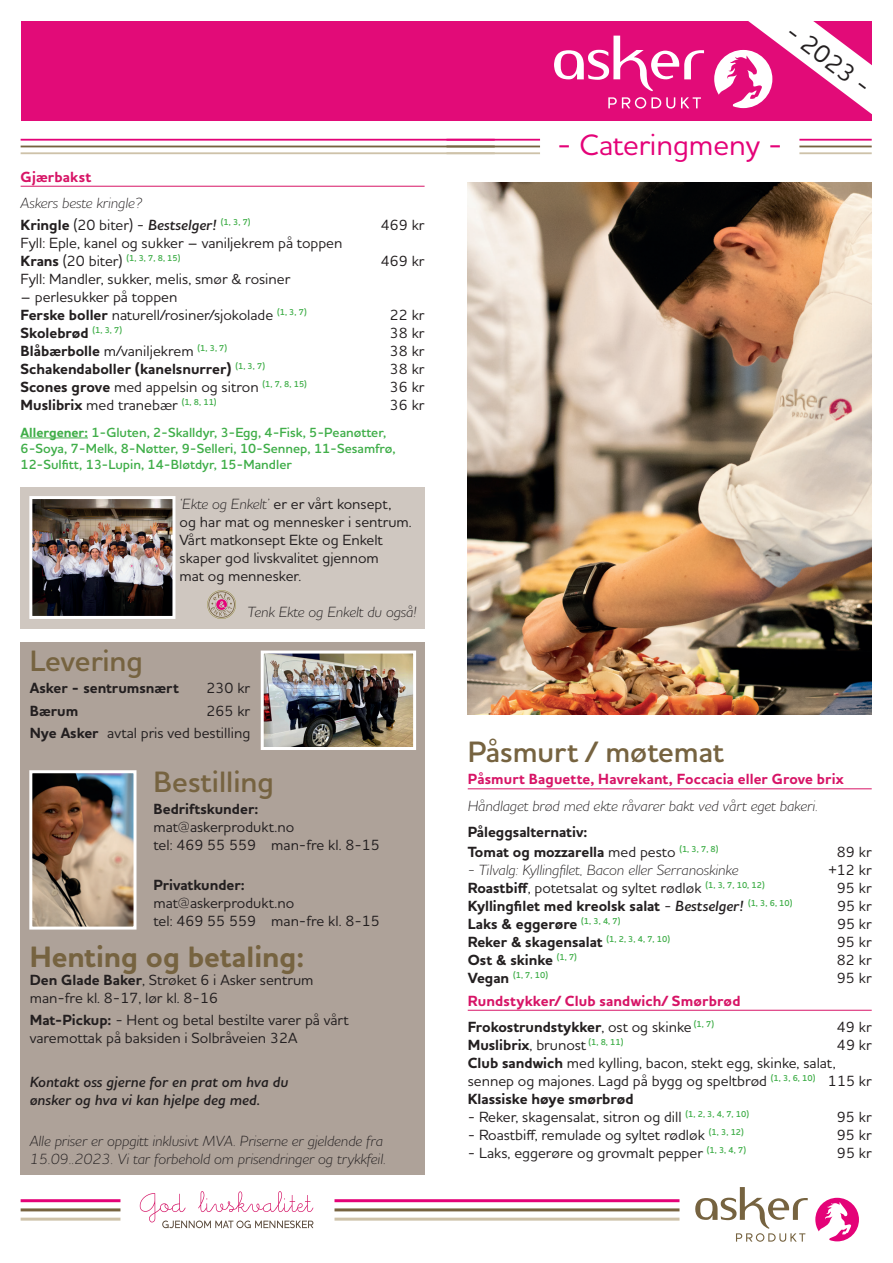
<style>
.page{position:relative;width:893px;height:1263px;background:#fff}
.page>*{position:absolute;margin:0;border:0;box-sizing:border-box;transform-origin:0 0}
.t1{font:600 30px "Houschka Pro";color:#766340}
.t2{font:700 30px "Houschka Pro";color:#766340}
.t3{font:500 30px "Houschka Pro";color:#e40278}
.t4{font:500 25.5px "Houschka Pro";color:#231f20}
.t5{font:500 15px/18px "Houschka Pro";color:#231f20}
.t6{font:700 15px/20.1px "Houschka Pro";color:#231f20}
.t7{font:italic 300 15px/22.2px "Houschka Pro";color:#231f20}
.t8{font:700 15px/26.5px "Houschka Pro";letter-spacing:.005em;color:#d71466}
.t9{font:italic 600 15px/18px "Houschka Pro";color:#231f20}
.t10{font:600 13.5px/16.2px "Houschka Pro";color:#40ae49}
.t11{font:600 8.7px "Houschka Pro";color:#40ae49}
.s1{font-weight:700;font-style:normal}
.s2{font-weight:500;font-style:normal}
.s3{font-weight:600}
.s4{font-weight:700;font-size:15px;color:#231f20}
.s5{font-weight:500;font-size:15px;color:#231f20}
.s6{font-weight:700}
.s7{font-weight:300;font-style:italic}
.s8{font-weight:500}
.s9{font-weight:600;font-style:italic}
.s10{color:#231f20}
.s11{font-weight:500;color:#231f20}
</style>
<div class="page">
<div style="left:21px;top:487px;width:404px;height:141px;background:#cfc7c0"></div>
<div style="left:21px;top:642px;width:404px;height:533px;background:#aea299"></div>
<div style="left:21px;top:21px;width:435px;height:100px;background:#e20b78"></div>
<div style="left:448px;top:21px;width:424px;height:100px;background:#e20b78"></div>
<svg style="left:608px;top:97px;width:67px;height:12px"></svg>
<svg style="left:681px;top:97px;width:20px;height:11px"></svg>
<svg style="left:554px;top:36px;width:150px;height:55px"></svg>
<hr style="left:446px;top:139px;width:94px;height:2px;background:#e40278">
<hr style="left:21px;top:139px;width:474px;height:2px;background:#e40278">
<hr style="left:799px;top:139px;width:73px;height:2px;background:#e40278">
<hr style="left:446px;top:146px;width:94px;height:1px;background:#766340">
<hr style="left:21px;top:146px;width:474px;height:1px;background:#766340">
<hr style="left:799px;top:146px;width:73px;height:1px;background:#766340">
<hr style="left:446px;top:152px;width:94px;height:2px;background:#cec2a9">
<hr style="left:21px;top:152px;width:474px;height:2px;background:#cec2a9">
<hr style="left:799px;top:152px;width:73px;height:2px;background:#cec2a9">
<svg style="left:714px;top:21px;width:158px;height:94px"></svg>
<img style="left:33px;top:500px;width:138px;height:115px">
<div style="left:29px;top:496px;width:146px;height:123px;border:3px solid #fff"></div>
<hr style="left:21px;top:1199px;width:99px;height:3px;background:#e40278">
<hr style="left:21px;top:1208px;width:99px;height:3px;background:#766340">
<hr style="left:21px;top:1217px;width:99px;height:3px;background:#cec2a9">
<svg style="left:140px;top:1191px;width:173px;height:37px"></svg>
<hr style="left:334px;top:1199px;width:345px;height:3px;background:#e40278">
<hr style="left:334px;top:1208px;width:345px;height:3px;background:#766340">
<hr style="left:334px;top:1217px;width:345px;height:3px;background:#cec2a9">
<hr style="left:468px;top:788px;width:404px;height:1px;background:#d71466">
<hr style="left:468px;top:1010px;width:404px;height:1px;background:#d71466">
<hr style="left:21px;top:186px;width:404px;height:1px;background:#d71466">
<svg style="left:695px;top:1187px;width:113px;height:55px"></svg>
<svg style="left:815px;top:1198px;width:44px;height:43px"></svg>
<svg style="left:207px;top:590px;width:29px;height:29px"></svg>
<img style="left:265px;top:654px;width:147px;height:92px">
<div style="left:261px;top:650px;width:155px;height:100px;border:3px solid #fff"></div>
<img style="left:33px;top:774px;width:99px;height:151px">
<div style="left:29px;top:770px;width:107px;height:159px;border:3px solid #fff"></div>
<hr style="left:21px;top:438px;width:67px;height:1px;background:#40ae49">
<img style="left:468px;top:183px;width:404px;height:531px">
<p class="t8" style="left:21px;top:163px;width:72px">Gjærbakst</p>
<p class="t7" style="left:21px;top:192px;width:232px">Askers beste kringle?<br><span class="s1">Kringle</span> <span class="s2">(20 biter) -</span> <span class="s3">Bestselger!</span> <sup>(1,</sup> <sup>3,</sup> <sup>7)</sup></p>
<p class="t5" style="left:381px;top:216px;width:45px">469 kr</p>
<p class="t5" style="left:21px;top:234px;width:323px">Fyll: Eple, kanel og sukker – vaniljekrem på toppen</p>
<p class="t11" style="left:21px;top:253px;width:161px"><span class="s4">Krans</span> <span class="s5">(20 biter)</span> (1, 3, 7, 8, 15)</p>
<p class="t5" style="left:381px;top:252px;width:45px">469 kr</p>
<p class="t5" style="left:21px;top:270px;width:271px">Fyll: Mandler, sukker, melis, smør &amp; rosiner</p>
<p class="t5" style="left:21px;top:288px;width:288px">– perlesukker på toppen<br><span class="s6">Ferske boller</span> naturell/rosiner/sjokolade <sup>(1,</sup> <sup>3,</sup> <sup>7)</sup></p>
<p class="t5" style="left:390px;top:306px;width:36px">22 kr</p>
<p class="t6" style="left:21px;top:323px;width:103px">Skolebrød <sup>(1,</sup> <sup>3,</sup> <sup>7)</sup></p>
<p class="t5" style="left:390px;top:324px;width:36px">38 kr</p>
<p class="t5" style="left:21px;top:342px;width:208px"><span class="s6">Blåbærbolle</span> m/vaniljekrem <sup>(1,</sup> <sup>3,</sup> <sup>7)</sup></p>
<p class="t5" style="left:390px;top:342px;width:36px">38 kr</p>
<p class="t6" style="left:21px;top:359px;width:246px">Schakendaboller (kanelsnurrer) <sup>(1,</sup> <sup>3,</sup> <sup>7)</sup></p>
<p class="t5" style="left:390px;top:360px;width:36px">38 kr</p>
<p class="t5" style="left:21px;top:378px;width:288px"><span class="s6">Scones grove</span> med appelsin og sitron <sup>(1,</sup> <sup>7,</sup> <sup>8,</sup> <sup>15)</sup></p>
<p class="t5" style="left:390px;top:378px;width:36px">36 kr</p>
<p class="t5" style="left:21px;top:396px;width:197px"><span class="s6">Muslibrix</span> med tranebær <sup>(1,</sup> <sup>8,</sup> <sup>11)</sup></p>
<p class="t5" style="left:390px;top:396px;width:36px">36 kr</p>
<p class="t10" style="left:21px;top:424px;width:377px"><span class="s6">Allergener:</span> 1-Gluten, 2-Skalldyr, 3-Egg, 4-Fisk, 5-Peanøtter,<br>6-Soya, 7-Melk, 8-Nøtter, 9-Selleri, 10-Sennep, 11-Sesamfrø,<br>12-Sulfitt, 13-Lupin, 14-Bløtdyr, 15-Mandler</p>
<p class="t5" style="left:180px;top:494px;width:233px"><span class="s7">‘Ekte og Enkelt’</span> er er vårt konsept, og har mat og mennesker i sentrum.<br>Vårt matkonsept Ekte og Enkelt skaper god livskvalitet gjennom<br>mat og mennesker.</p>
<p class="t7" style="left:248px;top:600px;width:171px">Tenk Ekte og Enkelt du også!</p>
<h1 class="t1" style="left:30px;top:641px;width:115px">Levering</h1>
<p class="t6" style="left:30px;top:678px;width:151px">Asker - sentrumsnært</p>
<p class="t5" style="left:207px;top:679px;width:45px">230 kr</p>
<p class="t6" style="left:30px;top:701px;width:50px">Bærum</p>
<p class="t5" style="left:30px;top:699px;width:222px;line-height:22.2px;text-align:right">265 kr<br><span class="s6">Nye Asker</span> avtal pris ved bestilling</p>
<h1 class="t1" style="left:154px;top:762px;width:122px">Bestilling</h1>
<p class="t6" style="left:154px;top:799px;width:106px">Bedriftskunder:</p>
<p class="t5" style="left:154px;top:817px;width:228px">mat@askerprodukt.no<br>tel: 469 55 559 man-fre kl. 8-15</p>
<p class="t6" style="left:154px;top:875px;width:93px">Privatkunder:</p>
<p class="t5" style="left:154px;top:894px;width:228px">mat@askerprodukt.no<br>tel: 469 55 559 man-fre kl. 8-15</p>
<h1 class="t2" style="left:30px;top:937px;width:276px">Henting og betaling:</h1>
<p class="t5" style="left:30px;top:970px;width:285px"><span class="s6">Den Glade Baker</span>, Strøket 6 i Asker sentrum man-fre kl. 8-17, lør kl. 8-16</p>
<p class="t5" style="left:30px;top:1010px;width:321px"><span class="s6">Mat-Pickup:</span> - Hent og betal bestilte varer på vårt varemottak på baksiden i Solbråveien 32A</p>
<p class="t9" style="left:30px;top:1073px;width:260px">Kontakt oss gjerne for en prat om hva du ønsker og hva vi kan hjelpe deg med.</p>
<p class="t7" style="left:30px;top:1131px;width:358px;line-height:18px">Alle priser er oppgitt inklusivt MVA. Priserne er gjeldende fra<br>15.09..2023. Vi tar forbehold om prisendringer og trykkfeil.</p>
<h2 class="t4" style="left:798px;top:16px;width:101px;rotate:37deg">- 2023 -</h2>
<h1 class="t3" style="left:557px;top:126px;width:227px">- Cateringmeny -</h1>
<h1 class="t1" style="left:468px;top:732px;width:258px">Påsmurt / møtemat</h1>
<p class="t8" style="left:468px;top:766px;width:377px">Påsmurt Baguette, Havrekant, Foccacia eller Grove brix</p>
<p class="t7" style="left:468px;top:794px;width:352px">Håndlaget brød med ekte råvarer bakt ved vårt eget bakeri.</p>
<p class="t6" style="left:468px;top:822px;width:252px">Påleggsalternativ:<br>Tomat og mozzarella <span class="s8">med pesto</span> <sup>(1,</sup> <sup>3,</sup> <sup>7,</sup> <sup>8)</sup></p>
<p class="t5" style="left:837px;top:843px;width:36px">89 kr</p>
<p class="t7" style="left:468px;top:859px;width:272px">- Tilvalg: Kyllingfilet, Bacon eller Serranoskinke</p>
<p class="t5" style="left:829px;top:861px;width:45px">+12 kr</p>
<p class="t5" style="left:468px;top:879px;width:298px"><span class="s6">Roastbiff</span>, potetsalat og syltet rødløk <sup>(1,</sup> <sup>3,</sup> <sup>7,</sup> <sup>10,</sup> <sup>12)</sup></p>
<p class="t5" style="left:837px;top:879px;width:36px">95 kr</p>
<p class="t6" style="left:468px;top:896px;width:326px">Kyllingfilet med kreolsk salat <span class="s8">-</span> <span class="s9">Bestselger!</span> <sup>(1,</sup> <sup>3,</sup> <sup>6,</sup> <sup>10)</sup></p>
<p class="t5" style="left:837px;top:897px;width:36px">95 kr</p>
<p class="t6" style="left:468px;top:914px;width:154px">Laks &amp; eggerøre <sup>(1,</sup> <sup>3,</sup> <sup>4,</sup> <sup>7)</sup></p>
<p class="t5" style="left:837px;top:915px;width:36px">95 kr</p>
<p class="t6" style="left:468px;top:932px;width:204px">Reker &amp; skagensalat <sup>(1,</sup> <sup>2,</sup> <sup>3,</sup> <sup>4,</sup> <sup>7,</sup> <sup>10)</sup></p>
<p class="t5" style="left:837px;top:933px;width:36px">95 kr</p>
<p class="t6" style="left:468px;top:950px;width:111px">Ost &amp; skinke <sup>(1,</sup> <sup>7)</sup></p>
<p class="t5" style="left:837px;top:951px;width:36px">82 kr</p>
<p class="t11" style="left:468px;top:970px;width:82px"><span class="s4">Vegan</span> (1, 7, 10)</p>
<p class="t5" style="left:837px;top:969px;width:36px">95 kr</p>
<p class="t8" style="left:468px;top:987px;width:274px">Rundstykker/ Club sandwich/ Smørbrød<br><span class="s10">Frokostrundstykker</span><span class="s11">, ost og skinke</span> <sup>(1,</sup> <sup>7)</sup></p>
<p class="t5" style="left:837px;top:1018px;width:36px">49 kr</p>
<p class="t6" style="left:468px;top:1035px;width:157px">Muslibrix<span class="s8">, brunost</span> <sup>(1,</sup> <sup>8,</sup> <sup>11)</sup></p>
<p class="t5" style="left:837px;top:1036px;width:36px">49 kr</p>
<p class="t5" style="left:468px;top:1054px;width:405px"><span class="s6">Club sandwich</span> med kylling, bacon, stekt egg, skinke, salat, sennep og majones. Lagd på bygg og speltbrød <sup>(1,</sup> <sup>3,</sup> <sup>6,</sup> <sup>10)</sup> 115 kr<br><span class="s6">Klassiske høye smørbrød</span></p>
<p class="t5" style="left:468px;top:1108px;width:283px">- Reker, skagensalat, sitron og dill <sup>(1,</sup> <sup>2,</sup> <sup>3,</sup> <sup>4,</sup> <sup>7,</sup> <sup>10)</sup></p>
<p class="t5" style="left:837px;top:1108px;width:36px">95 kr</p>
<p class="t5" style="left:468px;top:1126px;width:278px">- Roastbiff, remulade og syltet rødløk <sup>(1,</sup> <sup>3,</sup> <sup>12)</sup></p>
<p class="t5" style="left:837px;top:1126px;width:36px">95 kr</p>
<p class="t5" style="left:468px;top:1144px;width:280px">- Laks, eggerøre og grovmalt pepper <sup>(1,</sup> <sup>3,</sup> <sup>4,</sup> <sup>7)</sup></p>
<p class="t5" style="left:837px;top:1144px;width:36px">95 kr</p>
</div>
